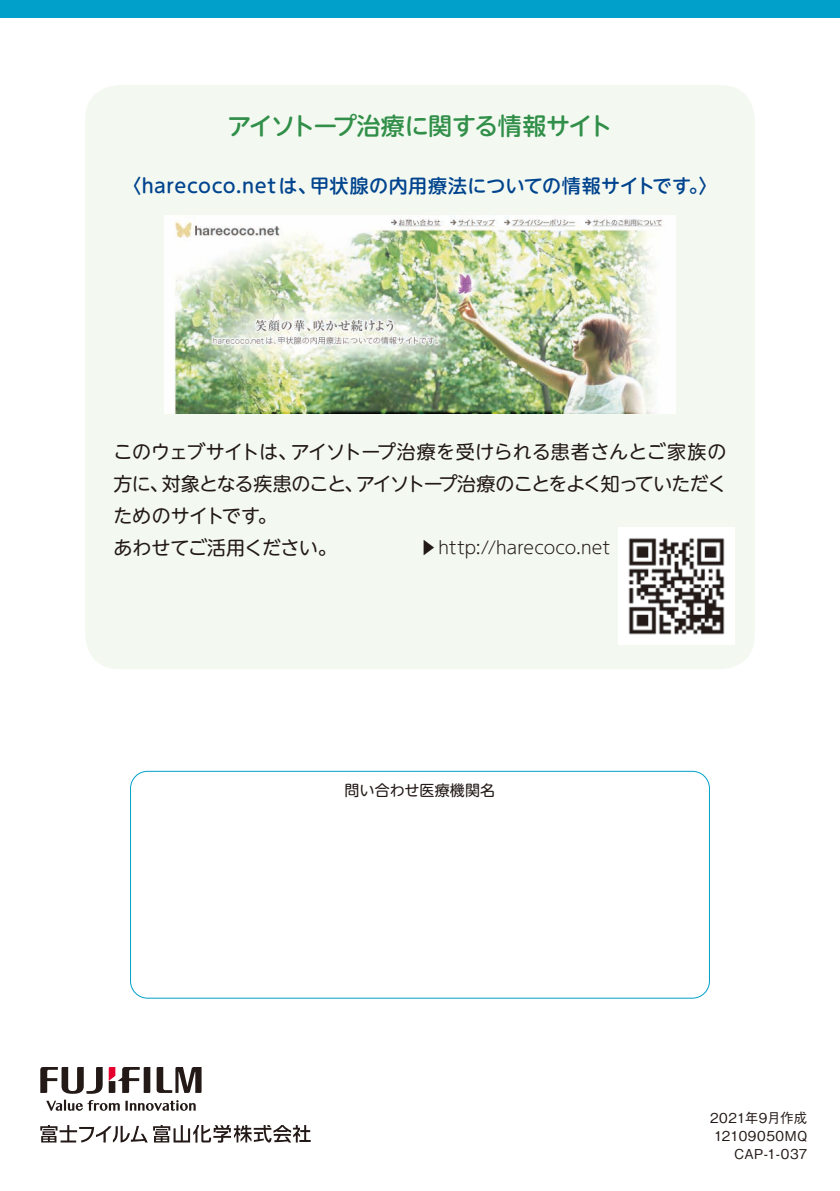
<style>
.page{position:relative;width:840px;height:1191px;background:#fff}
.page>*{position:absolute;margin:0;border:0;box-sizing:border-box;transform-origin:0 0}
.t1{font:500 24px "UD Shin M Go Pro";letter-spacing:-.04em;color:#318f49}
.t2{font:19px/32px "UD Shin M Go Pro";letter-spacing:-.025em;color:#231916}
.t3{font:500 19px "UD Shin M Go Pro";letter-spacing:.025em;color:#00438e}
.t4{font:300 17px "UD Shin M Go Pro";letter-spacing:.01em;color:#231916}
.t5{font:15px "UD Shin M Go Pro";letter-spacing:.01em;color:#231916}
.t6{font:500 13.6px/18px "Gothic BBB Pro";letter-spacing:.035em;color:#231916;text-align:right}
</style>
<div class="page">
<div style="left:85px;top:85px;width:669px;height:584px;background:#f3f9f1;border-radius:34px"></div>
<div style="left:0;top:0;width:839px;height:17px;background:#00a0ca"></div>
<svg style="left:40px;top:1125px;width:270px;height:17px"></svg>
<svg style="left:40px;top:1067px;width:162px;height:43px"></svg>
<div style="left:130px;top:771px;width:579px;height:227px;border:1px solid #00a0ca;border-radius:17px"></div>
<img style="left:164px;top:215px;width:511px;height:198px">
<img style="left:618px;top:527px;width:116px;height:117px">
<p class="t1" style="left:227px;top:106px;width:386px">アイソトープ治療に関する情報サイト</p>
<p class="t3" style="left:122px;top:170px;width:596px">〈harecoco.netは、甲状腺の内用療法についての情報サイトです。〉</p>
<p class="t2" style="left:113px;top:435px;width:614px">このウェブサイトは、アイソトープ治療を受けられる患者さんとご家族の方に、対象となる疾患のこと、アイソトープ治療のことをよく知っていただくためのサイトです。<br>あわせてご活用ください。</p>
<p class="t4" style="left:420px;top:533px;width:191px">▶http://harecoco.net</p>
<p class="t5" style="left:344px;top:778px;width:152px">問い合わせ医療機関名</p>
<p class="t6" style="left:709px;top:1107px;width:99px">2021年9月作成<br>12109050MQ<br>CAP-1-037</p>
</div>
